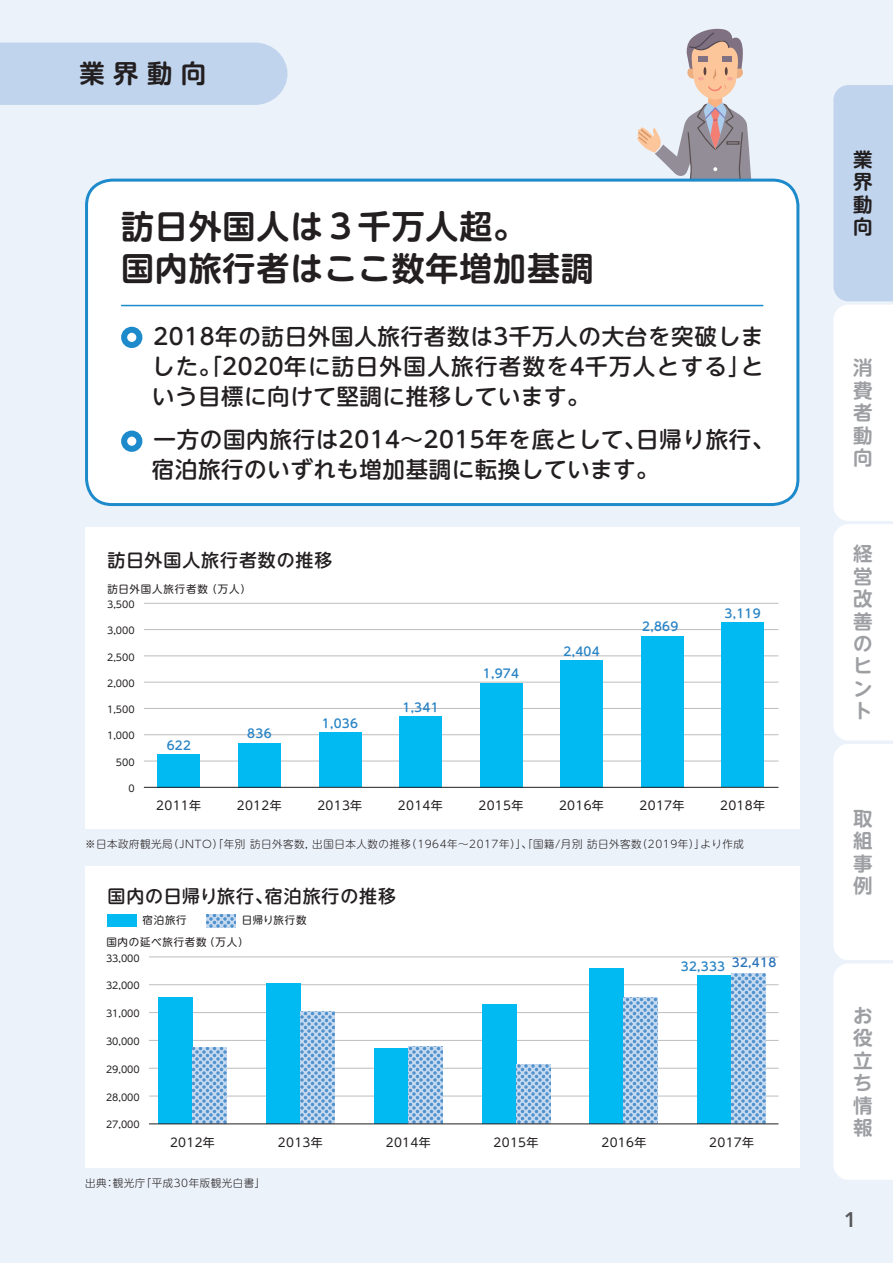
<style>
.page{position:relative;width:893px;height:1263px;background:#ecf2fa}
.page>*{position:absolute;margin:0;border:0;box-sizing:border-box;transform-origin:0 0}
.t1{font:700 33px/42px "UD Shin M Go Pro De";letter-spacing:.025em;color:#231f20}
.t2{font:700 25.35px "UD Shin M Go Pro De";color:#231f20}
.t3{font:500 22.5px/30px "UD Shin M Go Pro";letter-spacing:.025em;color:#231f20;text-align:justify}
.t4{font:800 21px "Avenir LT Std";color:#57585a}
.t5{font:700 19.5px/22.4px "UD Shin M Go Pro De";color:#9d9fa2;text-align:justify}
.t6{font:700 19.5px/22.4px "UD Shin M Go Pro De";color:#231f20;text-align:justify}
.t7{font:500 18px "UD Shin M Go Pro";letter-spacing:.05em;color:#231f20}
.t8{font:12px "UD Shin M Go Pro";letter-spacing:.025em;color:#231f20}
.t9{font:500 12px "UD Shin M Go Pro";letter-spacing:.025em;color:#2783c5}
.t10{font:300 10.5px "UD Shin M Go Pro";letter-spacing:.05em;color:#231f20}
.t11{font:10.5px "UD Shin M Go Pro";letter-spacing:.075em;color:#231f20}
.t12{font:9.45px "UD Shin M Go Pro";color:#231f20}
</style>
<div class="page">
<svg style="left:833px;top:85px;width:60px;height:1095px;background:#f2f6fb"></svg>
<svg style="left:631px;top:28px;width:132px;height:151px"></svg>
<div style="left:287px;top:866px;width:512px;height:302px;background:#fff"></div>
<hr style="left:149px;top:956px;width:629px;height:1px;background:#bcbdc0">
<hr style="left:149px;top:984px;width:629px;height:1px;background:#bcbdc0">
<hr style="left:149px;top:1012px;width:629px;height:1px;background:#bcbdc0">
<hr style="left:149px;top:1068px;width:629px;height:1px;background:#bcbdc0">
<hr style="left:149px;top:1040px;width:629px;height:1px;background:#bcbdc0">
<hr style="left:149px;top:1096px;width:629px;height:1px;background:#bcbdc0">
<div style="left:698px;top:975px;width:34px;height:149px;background:#00baf1"></div>
<svg style="left:732px;top:973px;width:34px;height:150px;background:#98bde2"></svg>
<div style="left:590px;top:969px;width:34px;height:155px;background:#00baf1"></div>
<svg style="left:624px;top:997px;width:34px;height:126px;background:#99bee2"></svg>
<div style="left:482px;top:1004px;width:34px;height:120px;background:#00baf1"></div>
<svg style="left:516px;top:1064px;width:34px;height:59px;background:#99bee2"></svg>
<div style="left:374px;top:1048px;width:34px;height:76px;background:#00baf1"></div>
<svg style="left:408px;top:1046px;width:34px;height:77px;background:#99bee2"></svg>
<div style="left:266px;top:983px;width:34px;height:141px;background:#00baf1"></div>
<svg style="left:300px;top:1011px;width:34px;height:112px;background:#98bee2"></svg>
<hr style="left:149px;top:1123px;width:629px;height:1px;background:#231f20">
<div style="left:287px;top:527px;width:512px;height:302px;background:#fff"></div>
<hr style="left:144px;top:603px;width:634px;height:1px;background:#bcbdc0">
<hr style="left:144px;top:629px;width:634px;height:1px;background:#bcbdc0">
<hr style="left:144px;top:655px;width:634px;height:1px;background:#bcbdc0">
<hr style="left:144px;top:682px;width:634px;height:1px;background:#bcbdc0">
<hr style="left:144px;top:708px;width:634px;height:1px;background:#bcbdc0">
<hr style="left:144px;top:734px;width:634px;height:1px;background:#bcbdc0">
<hr style="left:144px;top:761px;width:634px;height:1px;background:#bcbdc0">
<div style="left:721px;top:623px;width:43px;height:164px;background:#00baf1"></div>
<div style="left:641px;top:636px;width:42px;height:151px;background:#00baf1"></div>
<div style="left:560px;top:660px;width:43px;height:127px;background:#00baf1"></div>
<div style="left:480px;top:683px;width:42px;height:104px;background:#00baf1"></div>
<div style="left:399px;top:716px;width:43px;height:71px;background:#00baf1"></div>
<div style="left:319px;top:733px;width:42px;height:54px;background:#00baf1"></div>
<hr style="left:144px;top:787px;width:634px;height:1px;background:#231f20">
<div style="left:87px;top:180px;width:711px;height:324px;background:#fff;border-radius:26px"></div>
<div style="left:85px;top:179px;width:714px;height:327px;border:3px solid #1d8acb;border-radius:26px"></div>
<hr style="left:121px;top:305px;width:642px;height:1px;background:#1d8acb">
<svg style="left:0;top:42px;width:287px;height:1126px"></svg>
<p class="t2" style="left:80px;top:53px;width:128px">業界動向</p>
<h1 class="t1" style="left:121px;top:204px;width:474px">訪日外国人は３千万人超。<br>国内旅行者はここ数年増加基調</h1>
<p class="t3" style="left:152px;top:320px;width:613px">2018年の訪日外国人旅行者数は3千万人の大台を突破しました。「2020年に訪日外国人旅行者数を4千万人とする」という目標に向けて堅調に推移しています。</p>
<p class="t3" style="left:152px;top:423px;width:624px">一方の国内旅行は2014～2015年を底として、日帰り旅行、宿泊旅行のいずれも増加基調に転換しています。</p>
<p class="t7" style="left:107px;top:545px;width:227px">訪日外国人旅行者数の推移</p>
<p class="t11" style="left:107px;top:581px;width:145px">訪日外国人旅行者数（万人）</p>
<p class="t12" style="left:107px;top:597px;width:29px">3,500</p>
<p class="t12" style="left:107px;top:623px;width:29px">3,000</p>
<p class="t12" style="left:107px;top:649px;width:29px">2,500</p>
<p class="t12" style="left:107px;top:676px;width:29px">2,000</p>
<p class="t12" style="left:107px;top:702px;width:29px">1,500</p>
<p class="t12" style="left:107px;top:728px;width:29px">1,000</p>
<p class="t12" style="left:116px;top:754px;width:20px">500</p>
<p class="t12" style="left:128px;top:781px;width:8px">0</p>
<p class="t9" style="left:167px;top:735px;width:26px">622</p>
<p class="t9" style="left:247px;top:724px;width:26px">836</p>
<p class="t9" style="left:322px;top:714px;width:38px">1,036</p>
<p class="t9" style="left:402px;top:697px;width:38px">1,341</p>
<p class="t9" style="left:483px;top:664px;width:38px">1,974</p>
<p class="t9" style="left:564px;top:641px;width:38px">2,404</p>
<p class="t9" style="left:642px;top:617px;width:38px">2,869</p>
<p class="t9" style="left:724px;top:604px;width:38px">3,119</p>
<p class="t8" style="left:156px;top:796px;width:46px">2011年</p>
<p class="t8" style="left:237px;top:796px;width:46px">2012年</p>
<p class="t8" style="left:317px;top:796px;width:46px">2013年</p>
<p class="t8" style="left:398px;top:796px;width:46px">2014年</p>
<p class="t8" style="left:478px;top:796px;width:46px">2015年</p>
<p class="t8" style="left:559px;top:796px;width:46px">2016年</p>
<p class="t8" style="left:640px;top:796px;width:46px">2017年</p>
<p class="t8" style="left:720px;top:796px;width:46px">2018年</p>
<p class="t10" style="left:85px;top:836px;width:660px">※日本政府観光局（JNTO）「年別 訪日外客数, 出国日本人数の推移（1964年〜2017年）」、「国籍/月別 訪日外客数（2019年）」より作成</p>
<p class="t7" style="left:107px;top:882px;width:290px">国内の日帰り旅行、宿泊旅行の推移</p>
<p class="t11" style="left:142px;top:911px;width:46px">宿泊旅行</p>
<p class="t11" style="left:242px;top:911px;width:66px">日帰り旅行数</p>
<p class="t11" style="left:106px;top:933px;width:144px">国内の延べ旅行者数（万人）</p>
<p class="t12" style="left:106px;top:950px;width:35px">33,000</p>
<p class="t12" style="left:106px;top:978px;width:35px">32,000</p>
<p class="t12" style="left:106px;top:1006px;width:35px">31,000</p>
<p class="t12" style="left:106px;top:1034px;width:35px">30,000</p>
<p class="t12" style="left:106px;top:1061px;width:35px">29,000</p>
<p class="t12" style="left:106px;top:1089px;width:35px">28,000</p>
<p class="t12" style="left:106px;top:1117px;width:35px">27,000</p>
<p class="t9" style="left:681px;top:956px;width:97px">32,333 <sup>32,418</sup></p>
<p class="t8" style="left:170px;top:1132px;width:46px">2012年</p>
<p class="t8" style="left:278px;top:1132px;width:46px">2013年</p>
<p class="t8" style="left:386px;top:1132px;width:46px">2014年</p>
<p class="t8" style="left:494px;top:1132px;width:46px">2015年</p>
<p class="t8" style="left:601px;top:1132px;width:46px">2016年</p>
<p class="t8" style="left:709px;top:1132px;width:46px">2017年</p>
<p class="t10" style="left:85px;top:1175px;width:182px">出典：観光庁「平成30年版観光白書」</p>
<p class="t6" style="left:853px;top:147px;width:20px">業界動向</p>
<p class="t5" style="left:853px;top:356px;width:20px">消費者動向</p>
<p class="t5" style="left:853px;top:542px;width:21px">経営改善のヒント</p>
<p class="t5" style="left:853px;top:806px;width:21px">取組事例</p>
<p class="t5" style="left:853px;top:1003px;width:21px">お役立ち情報</p>
<p class="t4" style="left:844px;top:1207px;width:14px">1</p>
</div>
